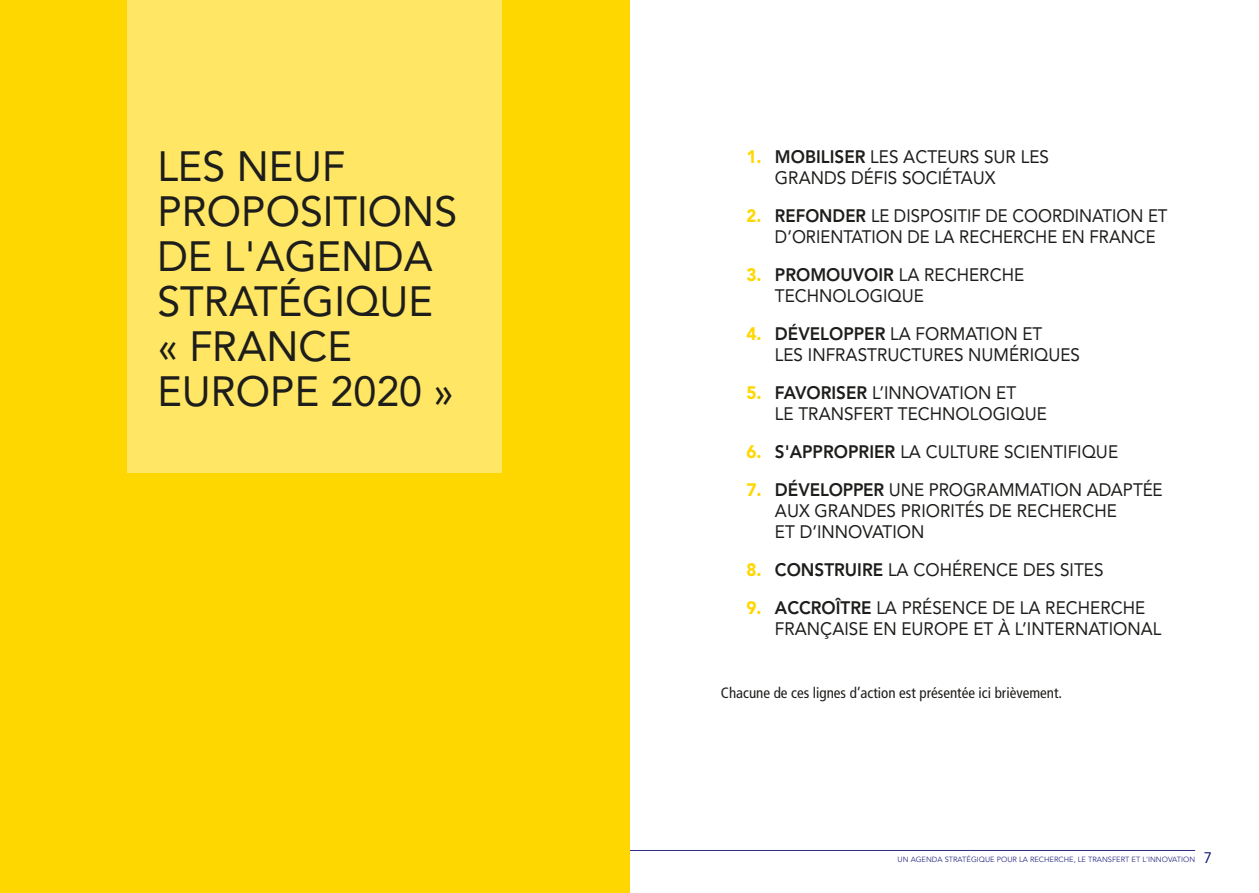
<style>
.page{position:relative;width:1259px;height:893px;background:#fff}
.page>*{position:absolute;margin:0;border:0;box-sizing:border-box;transform-origin:0 0}
.t1{font:42px/45px "Avenir";color:#1d1d1b}
.t2{font:18px/21px "Avenir";color:#1d1d1b;scale:.95 1}
.t3{font:18px/21px "Avenir";color:#1d1d1b;scale:.93 1}
.t4{font:800 18px "Avenir";color:#1d1d1b;scale:.95 1}
.t5{font:condensed 15px "Frutiger";color:#1d1d1b}
.t6{font:7.5px "Avenir";color:#2d2e84}
.s1{font-weight:900;color:#ffd700}
.s2{font-weight:800}
.s3{font-weight:300;font-size:15px}
</style>
<div class="page">
<hr style="left:629px;top:850px;width:566px;height:1px;background:#2d2e84">
<div style="left:0;top:0;width:629px;height:893px;background:#ffd700"></div>
<div style="left:128px;top:0;width:374px;height:473px;background:#ffe665"></div>
<h1 class="t1" style="left:157px;top:144px;width:301px">LES NEUF<br>PROPOSITIONS<br>DE L'AGENDA<br>STRATÉGIQUE « FRANCE<br>EUROPE 2020 »</h1>
<p class="t2" style="left:775px;top:146px;width:290px;text-indent:-28px"><span class="s1">1.</span> <span class="s2">MOBILISER</span> LES ACTEURS SUR LES<br>GRANDS DÉFIS SOCIÉTAUX</p>
<p class="t3" style="left:775px;top:205px;width:424px;text-indent:-28px"><span class="s1">2.</span> <span class="s2">REFONDER</span> LE DISPOSITIF DE COORDINATION ET<br>D’ORIENTATION DE LA RECHERCHE EN FRANCE</p>
<p class="t2" style="left:775px;top:264px;width:264px;text-indent:-28px"><span class="s1">3.</span> <span class="s2">PROMOUVOIR</span> LA RECHERCHE<br>TECHNOLOGIQUE</p>
<p class="t2" style="left:775px;top:323px;width:323px;text-indent:-28px"><span class="s1">4.</span> <span class="s2">DÉVELOPPER</span> LA FORMATION ET<br>LES INFRASTRUCTURES NUMÉRIQUES</p>
<p class="t2" style="left:775px;top:382px;width:288px;text-indent:-28px"><span class="s1">5.</span> <span class="s2">FAVORISER</span> L’INNOVATION ET<br>LE TRANSFERT TECHNOLOGIQUE</p>
<p class="t2" style="left:746px;top:441px;width:393px"><span class="s1">6.</span> <span class="s2">S'APPROPRIER</span> LA CULTURE SCIENTIFIQUE</p>
<p class="t2" style="left:775px;top:479px;width:410px;text-indent:-29px"><span class="s1">7.</span> <span class="s2">DÉVELOPP ER</span> UNE PROGRAMMATION ADAPTÉE<br>AUX GRANDES PRIORITÉS DE RECHERCHE<br>ET D’INNOVATION</p>
<p class="t2" style="left:746px;top:559px;width:377px"><span class="s1">8.</span> <span class="s2">CONSTRUIRE</span> LA COHÉRENCE DES SITES</p>
<p class="t4" style="left:746px;top:597px;width:44px"><span class="s1">9.</span> ACC</p>
<p class="t2" style="left:746px;top:597px;width:433px;text-indent:64px"><span class="s2">ROÎTRE</span> LA PRÉSENCE DE LA RECHERCHE<br>FRANÇAISE EN EUROPE ET À L’INTERNATIONAL</p>
<p class="t5" style="left:721px;top:684px;width:343px">Chacune de ces lignes d’action est présentée ici brièvement.</p>
<p class="t6" style="left:897px;top:855px;width:316px">UN AGENDA STRATÉGIQU E POU R LA RECHERCHE, LE TRANSFERT ET L'INNOVATION <span class="s3">7</span></p>
</div>
